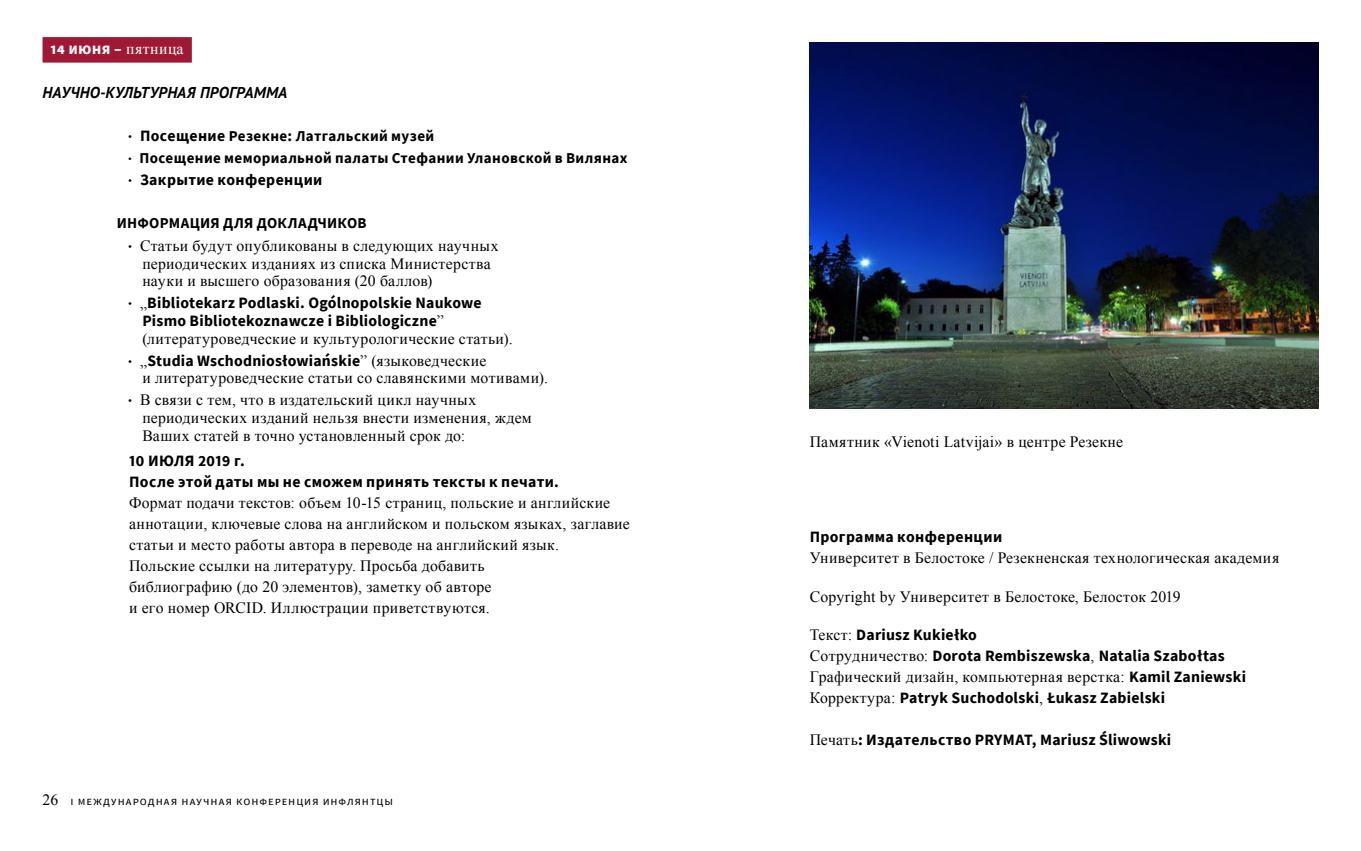
<style>
.page{position:relative;width:1361px;height:851px;background:#fff}
.page>*{position:absolute;margin:0;border:0;box-sizing:border-box;transform-origin:0 0}
.t1{font:15.75px/21px "Times New Roman";letter-spacing:.02em;color:#000}
.t2{font:700 15.75px/21px "Source Sans Pro";letter-spacing:.015em;color:#000}
.t3{font:italic 700 15.75px "PT Sans";letter-spacing:.01em;color:#000}
.t4{font:700 15.75px "Source Sans Pro";color:#fff}
.t5{font:700 15px "Source Sans Pro";letter-spacing:.025em;color:#000}
.t6{font:12px "Source Sans Pro";letter-spacing:.085em;color:#000}
.s1{font-family:"Times New Roman";font-weight:400}
.s2{font-family:"Adagio Slab";font-weight:400;font-size:15.75px}
.s3{font-size:15.75px}
.s4{font-family:"Adagio Slab";font-weight:400}
.s5{font-family:"Adagio Slab"}
.s6{font-family:"Times New Roman";font-size:15.75px}
.s7{font-family:"Source Sans Pro";font-weight:700}
</style>
<div class="page">
<div style="left:43px;top:37px;width:149px;height:26px;background:#9f1935"></div>
<img style="left:809px;top:43px;width:509px;height:366px">
<p class="t4" style="left:51px;top:38px;width:135px">14 июня – <span class="s1">пятница</span></p>
<p class="t3" style="left:43px;top:82px;width:246px">НАУЧНО-КУЛЬТУРНАЯ ПРОГРАММА</p>
<p class="t5" style="left:128px;top:126px;width:307px"><span class="s2">•</span> <span class="s3">Посещение</span> Резекне<span class="s3">:</span> Латгальский музей</p>
<p class="t5" style="left:128px;top:148px;width:500px"><span class="s4">•</span> Посещение мемориальной палаты Стефании Улановской в Вилянах</p>
<p class="t2" style="left:128px;top:169px;width:195px"><span class="s4">•</span> Закрытие конференции</p>
<p class="t5" style="left:117px;top:213px;width:251px">ИНФОРМАЦИЯ ДЛЯ ДОКЛАДЧИКОВ</p>
<p class="t1" style="left:142px;top:236px;width:358px;line-height:17.9px;text-indent:-14px"><span class="s5">•</span> Статьи будут опубликованы в следующих научных периодических изданиях из списка Министерства науки и высшего образования (20 баллов)</p>
<p class="t2" style="left:142px;top:294px;width:341px;line-height:17.9px;text-indent:-14px"><span class="s4">•</span> <span class="s1">„</span>Bibliotekarz Podlaski. Ogólnopolskie Naukowe<br>Pismo Bibliotekoznawcze i Bibliologiczne<span class="s1">”</span></p>
<p class="t1" style="left:142px;top:328px;width:372px">(литературоведческие и культурологические статьи).</p>
<p class="t2" style="left:128px;top:349px;width:359px"><span class="s4">•</span> <span class="s1">„</span>Studia Wschodniosłowiańskie<span class="s1">” (языковедческие</span></p>
<p class="t1" style="left:142px;top:367px;width:407px">и литературоведческие статьи со славянскими мотивами).</p>
<p class="t1" style="left:142px;top:390px;width:391px;line-height:17.9px;text-indent:-14px"><span class="s5">•</span> В связи с тем, что в издательский цикл научных периодических изданий нельзя внести изменения, ждем<br>Ваших статей в точно установленный срок до:</p>
<p class="t2" style="left:129px;top:449px;width:431px">10 ИЮЛЯ 2019 г.<br>После этой даты мы не сможем принять тексты к печати.</p>
<p class="t1" style="left:129px;top:491px;width:502px">Формат подачи текстов: объем 10-15 страниц, польские и английские аннотации, ключевые слова на английском и польском языках, заглавие статьи и место работы автора в переводе на английский язык.<br>Польские ссылки на литературу. Просьба добавить<br>библиографию (до 20 элементов), заметку об авторе<br>и его номер ORCID. Иллюстрации приветствуются.</p>
<p class="t6" style="left:43px;top:793px;width:352px"><span class="s6">26</span> i международная научная конференция инфлянтцы</p>
<p class="t1" style="left:809px;top:431px;width:315px">Памятник «Vienoti Latvijai» в центре Резекне</p>
<p class="t2" style="left:809px;top:526px;width:194px">Программа конференции</p>
<p class="t1" style="left:809px;top:547px;width:471px">Университет в Белостоке / Резекненская технологическая академия</p>
<p class="t1" style="left:809px;top:585px;width:373px">Copyright by Университет в Белостоке, Белосток 2019</p>
<p class="t2" style="left:809px;top:623px;width:416px"><span class="s1">Текст:</span> Dariusz Kukiełko<br><span class="s1">Сотрудничество:</span> Dorota Rembiszewska<span class="s1">,</span> Natalia Szabołtas</p>
<p class="t1" style="left:809px;top:665px;width:438px">Графический дизайн, компьютерная верстка: <span class="s7">Kamil Zaniewski</span></p>
<p class="t2" style="left:809px;top:686px;width:357px"><span class="s1">Корректура:</span> Patryk Suchodolski<span class="s1">,</span> Łukasz Zabielski</p>
<p class="t2" style="left:809px;top:728px;width:363px"><span class="s1">Печать</span>: Издательство PRYMAT, Mariusz Śliwowski</p>
</div>
